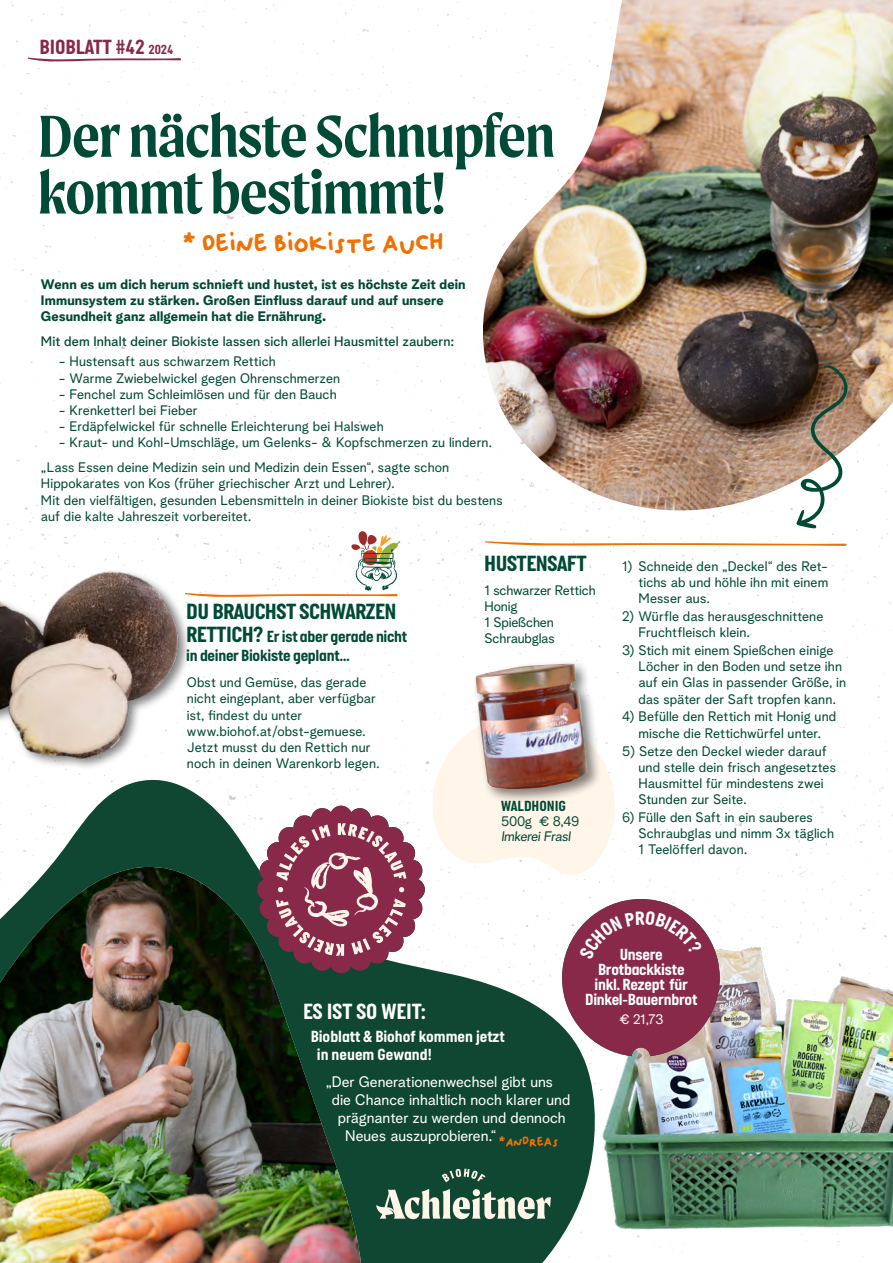
<style>
.page{position:relative;width:893px;height:1263px;background:#fff}
.page>*{position:absolute;margin:0;border:0;box-sizing:border-box;transform-origin:0 0}
.t1{font:600 63px/56.7px "Moret";letter-spacing:-.015em;color:#004a36}
.t2{font:27px "Oliver";letter-spacing:-.03em;color:#ee7203}
.t3{font:700 22.5px "Italian Plate No 1";letter-spacing:-.02em;color:#004a36}
.t4{font:700 22.5px "Italian Plate No 1";color:#fff}
.t5{font:700 21px "Italian Plate No 1";color:#89294a}
.t6{font:700 16.5px/14.9px "Italian Plate No 1";letter-spacing:-.005em;color:#fff}
.t7{font:700 16.5px/19.5px "Italian Plate No 1";letter-spacing:-.015em;color:#004a36}
.t8{font:15px "Albra Grotesk";color:#fff}
.t9{font:700 15px "Italian Plate No 1";color:#004a36}
.t10{font:13.5px/16.2px "Albra Grotesk";letter-spacing:.01em;color:#004a36}
.t11{font:700 13.5px/16.2px "Albra Grotesk";letter-spacing:.01em;color:#004a36}
.t12{font:500 13.5px "Albra Grotesk";letter-spacing:.01em;color:#004a36}
.t13{font:13.5px/16.2px "Albra Grotesk";letter-spacing:-.015em;color:#004a36}
.t14{font:13.5px "Oliver";letter-spacing:-.03em;color:#ee7203}
.t15{font:13.5px "Albra Grotesk";color:#fff}
.s1{font-size:13.5px}
.s2{font-size:22.5px}
</style>
<div class="page">
<svg style="left:28px;top:58px;width:153px;height:4px"></svg>
<div style="left:378px;top:1056px;width:158px;height:207px;background:#0f4733"></div>
<img style="left:471px;top:0;width:422px;height:516px">
<img style="left:0;top:571px;width:187px;height:199px">
<svg style="left:485px;top:541px;width:362px;height:6px"></svg>
<img style="left:475px;top:664px;width:113px;height:48px">
<img style="left:536px;top:922px;width:357px;height:341px">
<svg style="left:0;top:773px;width:378px;height:490px;fill:#0f4733"></svg>
<img style="left:0;top:867px;width:361px;height:396px">
<svg style="left:442px;top:1168px;width:43px;height:14px"></svg>
<svg style="left:376px;top:1189px;width:175px;height:30px;background:#7e9787"></svg>
<svg style="left:185px;top:531px;width:215px;height:67px"></svg>
<svg style="left:796px;top:363px;width:53px;height:165px"></svg>
<svg style="left:257px;top:712px;width:463px;height:344px"></svg>
<h3 class="t5" style="left:40px;top:36px;width:135px">BIOBLATT #42 <span class="s1">2024</span></h3>
<h1 class="t1" style="left:38px;top:107px;width:518px">Der nächste Schnupfen kommt bestimmt!</h1>
<h2 class="t2" style="left:182px;top:229px;width:263px">* Deine Biokiste auch</h2>
<p class="t11" style="left:41px;top:275px;width:426px">Wenn es um dich herum schnieft und hustet, ist es höchste Zeit dein<br>Immunsystem zu stärken. Großen Einfluss darauf und auf unsere<br>Gesundheit ganz allgemein hat die Ernährung.</p>
<p class="t12" style="left:41px;top:331px;width:415px">Mit dem Inhalt deiner Biokiste lassen sich allerlei Hausmittel zaubern:</p>
<p class="t10" style="left:59px;top:352px;width:218px">- Hustensaft aus schwarzem Rettich</p>
<p class="t10" style="left:59px;top:368px;width:283px">- Warme Zwiebelwickel gegen Ohrenschmerzen</p>
<p class="t10" style="left:59px;top:385px;width:279px">- Fenchel zum Schleimlösen und für den Bauch</p>
<p class="t10" style="left:59px;top:401px;width:140px">- Krenketterl bei Fieber</p>
<p class="t10" style="left:59px;top:417px;width:326px">- Erdäpfelwickel für schnelle Erleichterung bei Halsweh</p>
<p class="t10" style="left:41px;top:429px;width:453px;line-height:24.8px;text-indent:18px">- Kraut- und Kohl-Umschläge, um Gelenks- &amp; Kopfschmerzen zu lindern. „Lass Essen deine Medizin sein und Medizin dein Essen“, sagte schon</p>
<p class="t10" style="left:41px;top:474px;width:463px">Hippokarates von Kos (früher griechischer Arzt und Lehrer).<br>Mit den vielfältigen, gesunden Lebensmitteln in deiner Biokiste bist du bestens auf die kalte Jahreszeit vorbereitet.</p>
<h3 class="t3" style="left:186px;top:599px;width:212px">DU BRAUCHST SCHWARZEN</h3>
<p class="t7" style="left:186px;top:626px;width:222px"><span class="s2">RETTICH?</span> Er ist aber gerade nicht in deiner Biokiste geplant...</p>
<p class="t10" style="left:187px;top:673px;width:194px">Obst und Gemüse, das gerade nicht eingeplant, aber verfügbar ist, findest du unter www.biohof.at/obst-gemuese.<br>Jetzt musst du den Rettich nur noch in deinen Warenkorb legen.</p>
<h3 class="t3" style="left:484px;top:551px;width:104px">HUSTENSAFT</h3>
<p class="t13" style="left:485px;top:581px;width:113px">1 schwarzer Rettich<br>Honig<br>1 Spießchen<br>Schraubglas</p>
<p class="t9" style="left:501px;top:798px;width:67px">WALDHONIG</p>
<p class="t10" style="left:501px;top:812px;width:80px;line-height:15px">500g € 8,49<br>Imkerei Frasl</p>
<p class="t10" style="left:638px;top:556px;width:191px;text-align:justify;text-indent:-16px">1) Schneide den „Deckel“ des Ret&shy;tichs ab und höhle ihn mit einem Messer aus.</p>
<p class="t10" style="left:638px;top:607px;width:186px;text-indent:-16px">2) Würfle das herausgeschnittene<br>Fruchtfleisch klein.</p>
<p class="t10" style="left:638px;top:641px;width:209px;text-indent:-16px">3) Stich mit einem Spießchen einige Löcher in den Boden und setze ihn auf ein Glas in passender Größe, in das später der Saft tropfen kann.</p>
<p class="t10" style="left:622px;top:707px;width:216px;text-align:center">4) Befülle den Rettich mit Honig und mische die Rettichwürfel unter.</p>
<p class="t10" style="left:638px;top:741px;width:199px;text-indent:-16px">5) Setze den Deckel wieder darauf und stelle dein frisch angesetztes<br>Hausmittel für mindestens zwei<br>Stunden zur Seite.</p>
<p class="t10" style="left:638px;top:808px;width:197px;text-indent:-16px">6) Fülle den Saft in ein sauberes<br>Schraubglas und nimm 3x täglich<br>1 Teelöfferl davon.</p>
<h3 class="t4" style="left:303px;top:999px;width:124px">ES IST SO WEIT:</h3>
<p class="t6" style="left:317px;top:1027px;width:189px;line-height:18px;text-indent:-6px">Bioblatt &amp; Biohof kommen jetzt in neuem Gewand!</p>
<p class="t8" style="left:326px;top:1070px;width:229px">„Der Generationenwechsel gibt uns</p>
<p class="t8" style="left:332px;top:1088px;width:240px">die Chance inhaltlich noch klarer und</p>
<p class="t8" style="left:338px;top:1106px;width:229px">prägnanter zu werden und dennoch</p>
<p class="t8" style="left:345px;top:1124px;width:153px">Neues auszuprobieren.“</p>
<p class="t14" style="left:499px;top:1134px;width:61px">*Andreas</p>
<p class="t6" style="left:585px;top:947px;width:114px;text-align:center">Unsere<br>Brotbackkiste inkl. Rezept für<br>Dinkel-Bauernbrot</p>
<p class="t15" style="left:619px;top:1009px;width:46px">€ 21,73</p>
</div>
